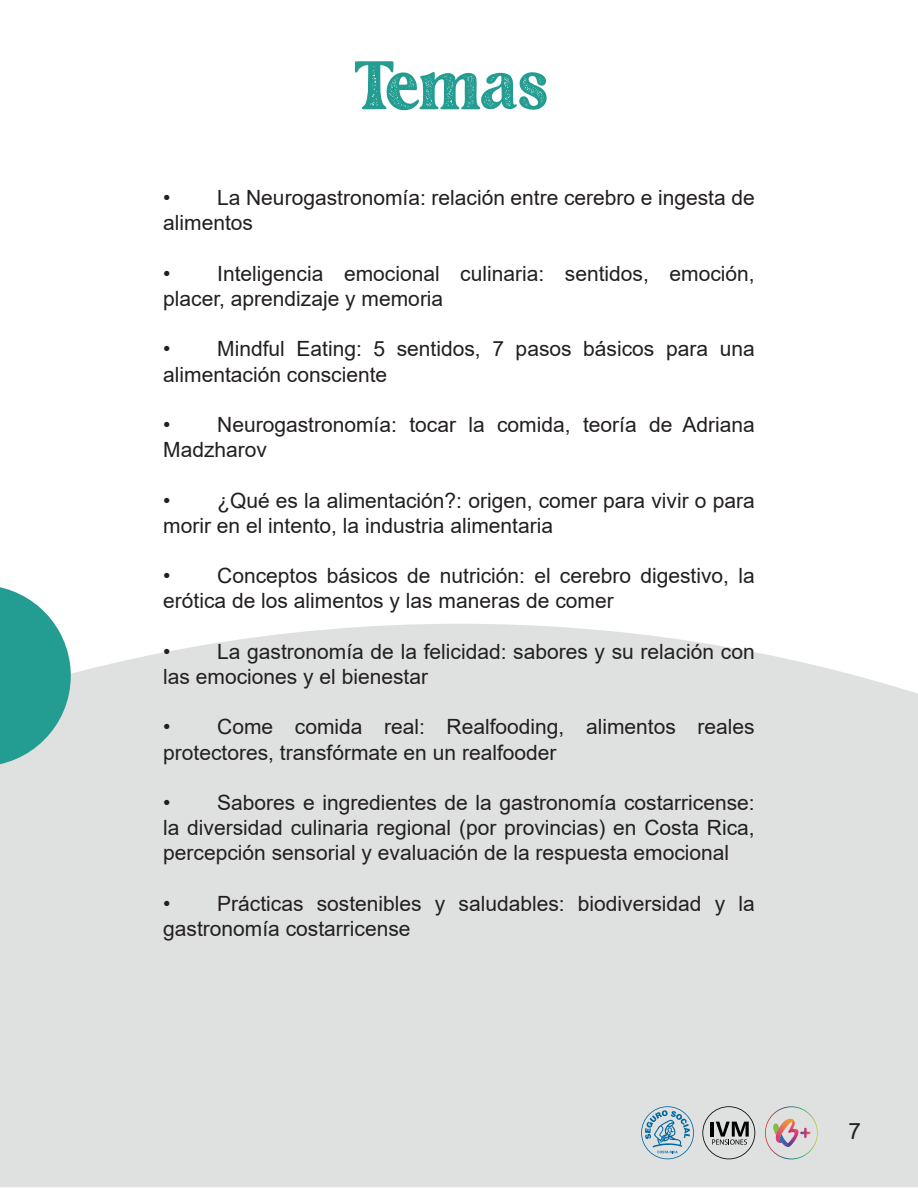
<style>
.page{position:relative;width:918px;height:1188px;background:#fff}
.page>*{position:absolute;margin:0;border:0;box-sizing:border-box;transform-origin:0 0}
.t1{font:67.5px "Fashion Stamp";letter-spacing:-.045em;color:#239d91}
.t2{font:22.5px "Arial";color:#231f20}
.t3{font:21px/25.2px "Arial";color:#231f20}
</style>
<div class="page">
<div style="left:0;top:624px;width:918px;height:563px;background:#dfe1e1"></div>
<svg style="left:0;top:587px;width:71px;height:179px"></svg>
<svg style="left:641px;top:1106px;width:53px;height:53px"></svg>
<svg style="left:702px;top:1106px;width:53px;height:53px"></svg>
<svg style="left:765px;top:1106px;width:53px;height:53px"></svg>
<h1 class="t1" style="left:353px;top:41px;width:197px">Temas</h1>
<p class="t3" style="left:163px;top:185px;width:593px">• La Neurogastronomía: relación entre cerebro e ingesta de alimentos</p>
<p class="t3" style="left:163px;top:261px;width:593px">• Inteligencia emocional culinaria: sentidos, emoción, placer, aprendizaje y memoria</p>
<p class="t3" style="left:163px;top:336px;width:593px">• Mindful Eating: 5 sentidos, 7 pasos básicos para una alimentación consciente</p>
<p class="t3" style="left:163px;top:412px;width:593px">• Neurogastronomía: tocar la comida, teoría de Adriana<br>Madzharov</p>
<p class="t3" style="left:163px;top:488px;width:593px">• ¿Qué es la alimentación?: origen, comer para vivir o para morir en el intento, la industria alimentaria</p>
<p class="t3" style="left:163px;top:563px;width:593px">• Conceptos básicos de nutrición: el cerebro digestivo, la erótica de los alimentos y las maneras de comer</p>
<p class="t3" style="left:163px;top:639px;width:593px">• La gastronomía de la felicidad: sabores y su relación con las emociones y el bienestar</p>
<p class="t3" style="left:163px;top:714px;width:593px">• Come comida real: Realfooding, alimentos reales protectores, transfórmate en un realfooder</p>
<p class="t3" style="left:163px;top:790px;width:593px;text-align:justify">• Sabores e ingredientes de la gastronomía costarricense: la diversidad culinaria regional (por provincias) en Costa Rica, percepción sensorial y evaluación de la respuesta emocional</p>
<p class="t3" style="left:163px;top:891px;width:593px">• Prácticas sostenibles y saludables: biodiversidad y la gastronomía costarricense</p>
<p class="t2" style="left:849px;top:1116px;width:14px">7</p>
</div>
